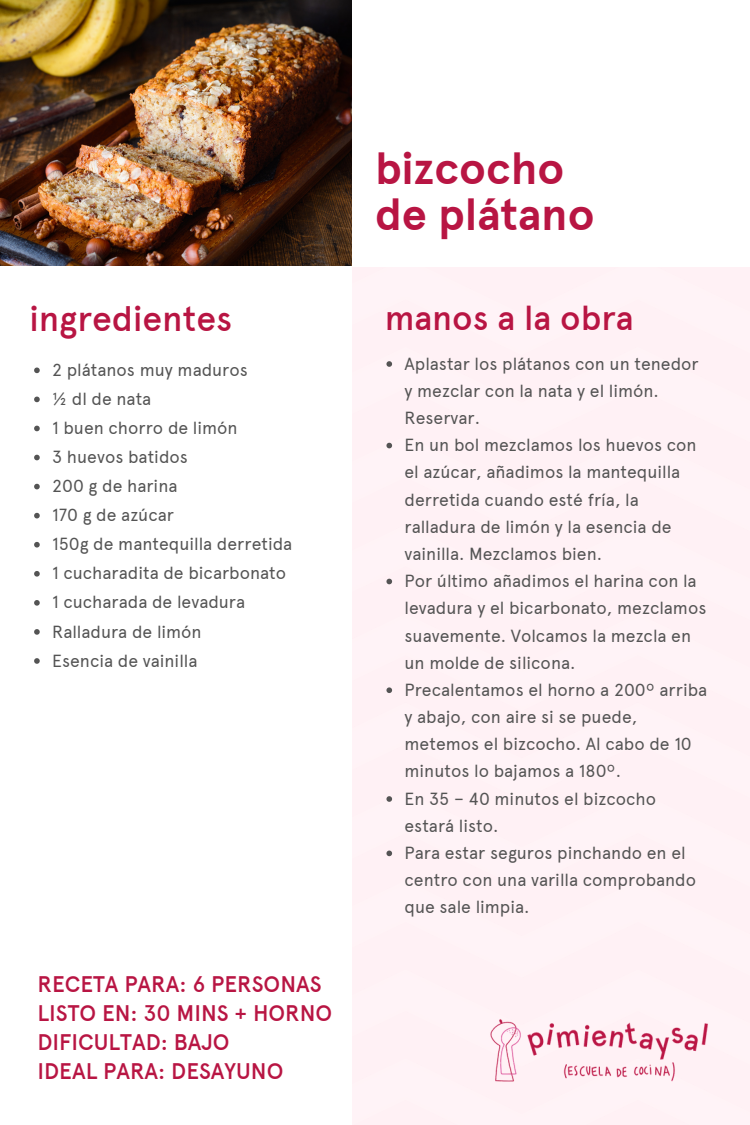
<style>
.page{position:relative;width:750px;height:1125px;background:#fff}
.page>*{position:absolute;margin:0;border:0;box-sizing:border-box;transform-origin:0 0}
.t1{font:700 45px/46.9px "Apercu";color:#b81543}
.t2{font:500 35.38px "Apercu";color:#b81543}
.t3{font:500 34.62px "Apercu";color:#b81543}
.t4{font:500 22.5px/29px "Apercu";color:#b81543}
.t5{font:17.5px/27.2px "Apercu";color:#545454}
</style>
<div class="page">
<img style="left:0;top:0;width:352px;height:265px">
<img style="left:488px;top:1017px;width:222px;height:66px">
<svg style="left:34px;top:368px;width:6px;height:5px"></svg>
<svg style="left:34px;top:397px;width:6px;height:5px"></svg>
<svg style="left:34px;top:426px;width:6px;height:5px"></svg>
<svg style="left:34px;top:455px;width:6px;height:5px"></svg>
<svg style="left:34px;top:484px;width:6px;height:5px"></svg>
<svg style="left:34px;top:513px;width:6px;height:5px"></svg>
<svg style="left:34px;top:542px;width:6px;height:6px"></svg>
<svg style="left:34px;top:571px;width:6px;height:6px"></svg>
<svg style="left:34px;top:600px;width:6px;height:6px"></svg>
<svg style="left:34px;top:629px;width:6px;height:6px"></svg>
<svg style="left:34px;top:658px;width:6px;height:6px"></svg>
<svg style="left:386px;top:361px;width:6px;height:6px"></svg>
<svg style="left:386px;top:443px;width:6px;height:5px"></svg>
<svg style="left:386px;top:579px;width:6px;height:5px"></svg>
<svg style="left:386px;top:687px;width:6px;height:6px"></svg>
<svg style="left:386px;top:796px;width:6px;height:6px"></svg>
<svg style="left:386px;top:851px;width:6px;height:5px"></svg>
<h1 class="t1" style="left:375px;top:145px;width:221px">bizcocho de plátano</h1>
<h2 class="t2" style="left:29px;top:298px;width:204px">ingredientes</h2>
<h3 class="t3" style="left:385px;top:297px;width:251px">manos a la obra</h3>
<p class="t5" style="left:52px;top:355px;width:242px;line-height:29px">2 plátanos muy maduros<br>½ dl de nata<br>1 buen chorro de limón<br>3 huevos batidos<br>200 g de harina<br>170 g de azúcar<br>150g de mantequilla derretida<br>1 cucharadita de bicarbonato<br>1 cucharada de levadura<br>Ralladura de limón<br>Esencia de vainilla</p>
<p class="t5" style="left:405px;top:350px;width:304px">Aplastar los plátanos con un tenedor y mezclar con la nata y el limón.<br>Reservar.<br>En un bol mezclamos los huevos con el azúcar, añadimos la mantequilla derretida cuando esté fría, la ralladura de limón y la esencia de vainilla. Mezclamos bien.<br>Por último añadimos el harina con la levadura y el bicarbonato, mezclamos suavemente. Volcamos la mezcla en un molde de silicona.<br>Precalentamos el horno a 200º arriba y abajo, con aire si se puede, metemos el bizcocho. Al cabo de 10 minutos lo bajamos a 180º.<br>En 35 – 40 minutos el bizcocho estará listo.<br>Para estar seguros pinchando en el centro con una varilla comprobando que sale limpia.</p>
<p class="t4" style="left:37px;top:970px;width:296px">RECETA PARA: 6 PERSONAS<br>LISTO EN: 30 MINS + HORNO<br>DIFICULTAD: BAJO<br>IDEAL PARA: DESAYUNO</p>
</div>
